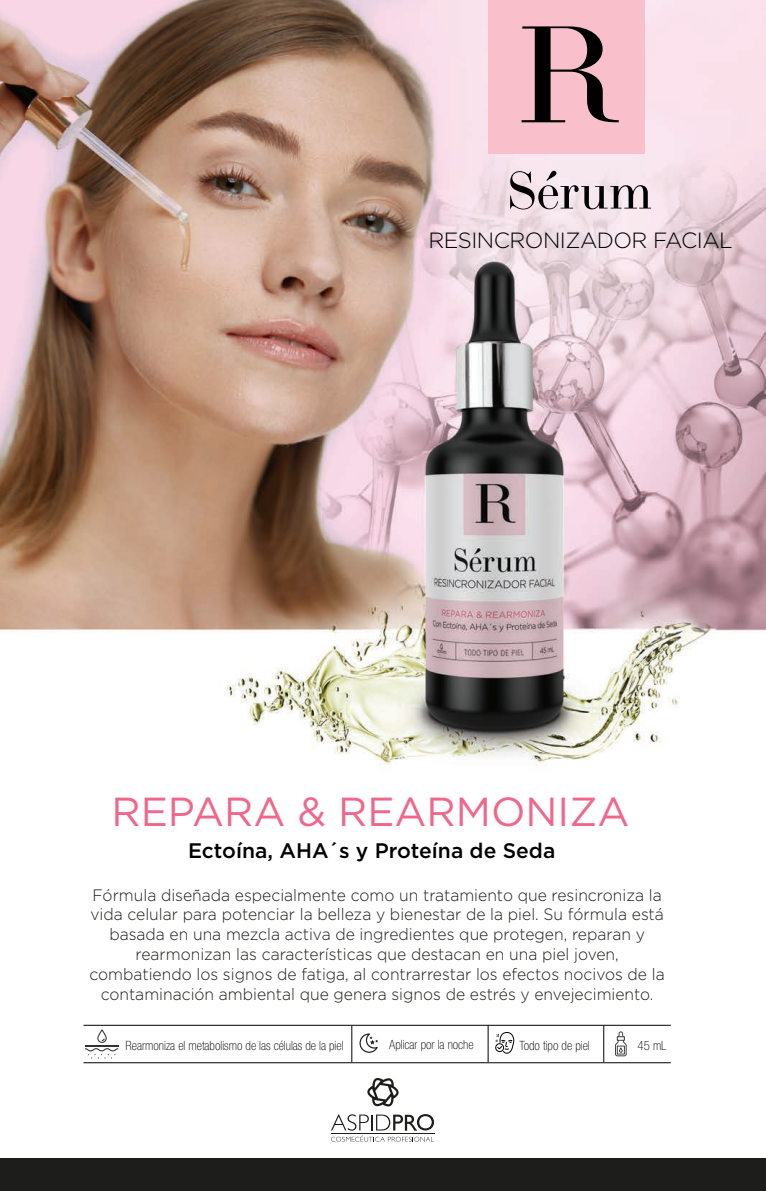
<style>
.page{position:relative;width:766px;height:1191px;background:#fff}
.page>*{position:absolute;margin:0;border:0;box-sizing:border-box;transform-origin:0 0}
.t1{font:40.5px "Gotham";color:#f0678b}
.t2{font:300 22.05px "Gotham";letter-spacing:-.025em;color:#000}
.t3{font:500 21px "Gotham";color:#000}
.t4{font:300 16.5px/19.8px "Gotham";color:#1d1d1b;text-align:center;scale:.95 1}
.t5{font:100 condensed 12.75px "Helvetica Neue LT Std";color:#000}
</style>
<div class="page">
<img style="left:0;top:0;width:765px;height:1142px">
<svg style="left:331px;top:1075px;width:103px;height:66px"></svg>
<div style="left:0;top:1158px;width:765px;height:33px;background:#1d1d1b"></div>
<hr style="left:83px;top:1025px;width:587px;height:1px;background:#000">
<hr style="left:83px;top:1062px;width:587px;height:1px;background:#000">
<hr style="left:487px;top:1025px;width:1px;height:37px;background:#000">
<hr style="left:603px;top:1025px;width:1px;height:37px;background:#000">
<hr style="left:351px;top:1025px;width:1px;height:37px;background:#000">
<div style="left:488px;top:0;width:156px;height:153px;background:#f9c0cb"></div>
<svg style="left:521px;top:26px;width:97px;height:96px"></svg>
<svg style="left:614px;top:1031px;width:13px;height:25px"></svg>
<svg style="left:494px;top:1031px;width:20px;height:23px"></svg>
<svg style="left:85px;top:1029px;width:33px;height:29px"></svg>
<svg style="left:358px;top:1033px;width:20px;height:19px"></svg>
<svg style="left:510px;top:171px;width:140px;height:38px;background:#c0b3b9"></svg>
<h2 class="t2" style="left:428px;top:226px;width:306px">RESINCRONIZADOR FACIAL</h2>
<h1 class="t1" style="left:111px;top:785px;width:519px">REPARA &amp; REARMONIZA</h1>
<p class="t3" style="left:188px;top:837px;width:368px">Ectoína, AHA´s y Proteína de Seda</p>
<p class="t4" style="left:89px;top:884px;width:606px">Fórmula diseñada especialmente como un tratamiento que resincroniza la vida celular para potenciar la belleza y bienestar de la piel. Su fórmula está basada en una mezcla activa de ingredientes que protegen, reparan y rearmonizan las características que destacan en una piel joven, combatiendo los signos de fatiga, al contrarrestar los efectos nocivos de la contaminación ambiental que genera signos de estrés y envejecimiento.</p>
<p class="t5" style="left:125px;top:1038px;width:219px">Rearmoniza el metabolismo de las células de la piel</p>
<p class="t5" style="left:389px;top:1037px;width:86px">Aplicar por la noche</p>
<p class="t5" style="left:519px;top:1038px;width:72px">Todo tipo de piel</p>
<p class="t5" style="left:637px;top:1038px;width:31px">45 mL</p>
</div>
